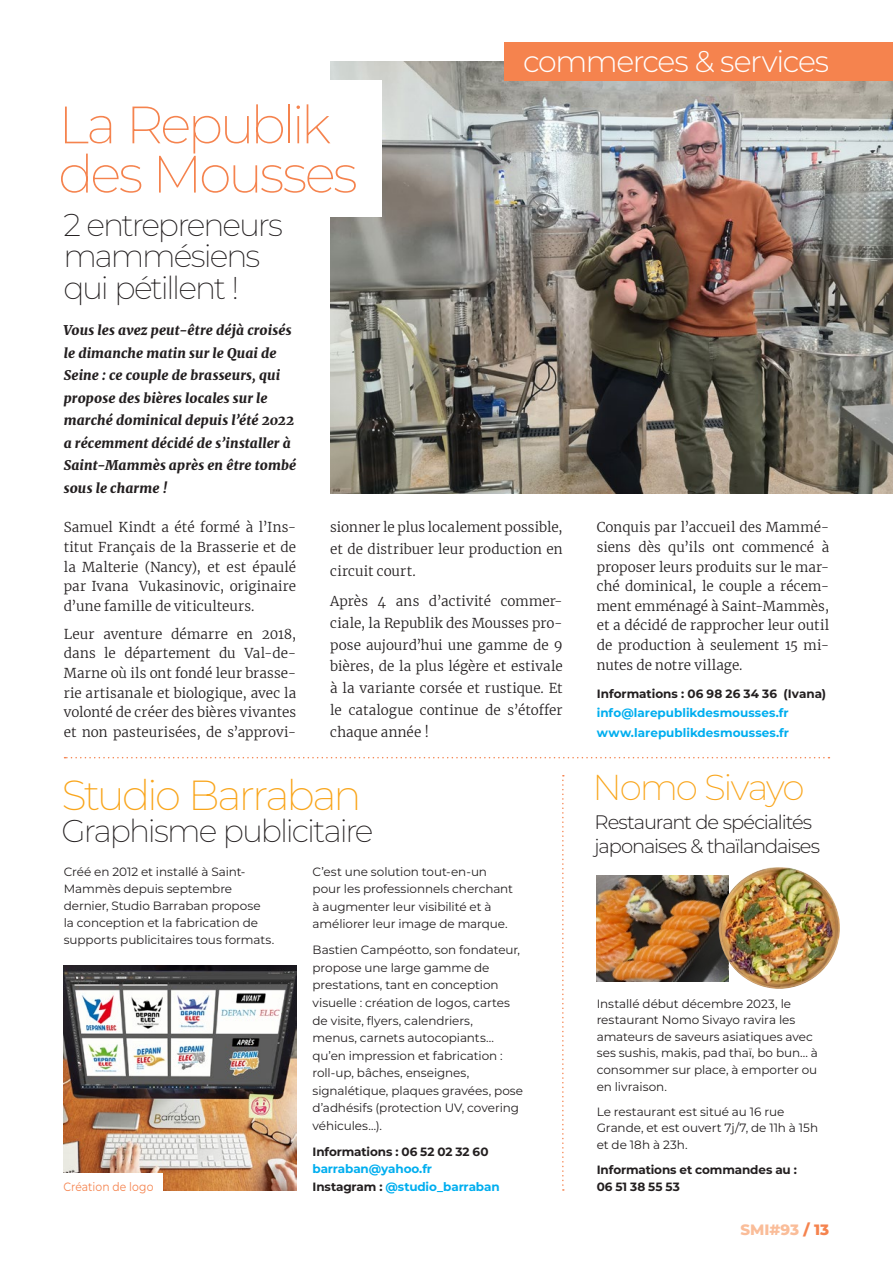
<style>
.page{position:relative;width:893px;height:1263px;background:#fff}
.page>*{position:absolute;margin:0;border:0;box-sizing:border-box;transform-origin:0 0}
.t1{font:200 52.5px/49.2px "Montserrat";letter-spacing:-.065em;color:#f5834e}
.t2{font:200 42px "Montserrat";letter-spacing:-.075em;color:#f9a51b}
.t3{font:200 36px "Montserrat";letter-spacing:-.06em;color:#f9a51b}
.t4{font:200 31.5px/31.5px "Montserrat";letter-spacing:-.065em;color:#231f20}
.t5{font:300 30px "Montserrat";letter-spacing:-.045em;color:#fff}
.t6{font:300 19.5px/24px "Montserrat";letter-spacing:-.06em;color:#231f20}
.t7{font:800 15px "Montserrat";color:#fabd99}
.t8{font:300 13.5px/19.6px "Merriweather";letter-spacing:.005em;color:#231f20;text-align:justify}
.t9{font:italic 900 13.5px/22.5px "Merriweather";letter-spacing:.01em;color:#231f20}
.t10{font:12px/17.5px "Montserrat";letter-spacing:-.005em;color:#231f20}
.t11{font:700 12px/19.6px "Montserrat";color:#00aeef}
.t12{font:700 12px/16.6px "Montserrat";letter-spacing:-.005em;color:#231f20}
.t13{font:12px "Montserrat";letter-spacing:.005em;color:#f5834e;scale:.9 1}
.s1{color:#231f20}
.s2{color:#f5834e}
</style>
<div class="page">
<img style="left:330px;top:62px;width:563px;height:431px">
<div style="left:505px;top:43px;width:388px;height:38px;background:#f5834e"></div>
<svg style="left:65px;top:757px;width:764px;height:1px"></svg>
<img style="left:64px;top:965px;width:232px;height:226px">
<div style="left:282px;top:81px;width:100px;height:136px;background:#fff"></div>
<svg style="left:562px;top:775px;width:2px;height:416px"></svg>
<img style="left:597px;top:875px;width:122px;height:107px">
<img style="left:719px;top:867px;width:121px;height:122px">
<div style="left:63px;top:1173px;width:100px;height:23px;background:#fff"></div>
<h1 class="t1" style="left:58px;top:99px;width:301px">La Republik des Mousses</h1>
<h3 class="t4" style="left:63px;top:208px;width:221px">2 entrepreneurs mammésiens qui pétillent !</h3>
<p class="t9" style="left:64px;top:318px;width:234px">Vous les avez peut-être déjà croisés le dimanche matin sur le Quai de<br>Seine : ce couple de brasseurs, qui propose des bières locales sur le marché dominical depuis l’été 2022 a récemment décidé de s’installer à<br>Saint-Mammès après en être tombé sous le charme !</p>
<h3 class="t5" style="left:523px;top:41px;width:307px">commerces &amp; services</h3>
<p class="t8" style="left:64px;top:517px;width:234px">Samuel Kindt a été formé à l’Ins&shy;titut Français de la Brasserie et de la Malterie (Nancy), et est épaulé par Ivana Vukasinovic, originaire d’une famille de viticulteurs.</p>
<p class="t8" style="left:64px;top:624px;width:234px">Leur aventure démarre en 2018, dans le département du Val-de-Marne où ils ont fondé leur brasse&shy;rie artisanale et biologique, avec la volonté de créer des bières vivantes et non pasteurisées, de s’approvi-</p>
<p class="t8" style="left:330px;top:516px;width:234px;line-height:21.8px">sionner le plus localement possible, et de distribuer leur production en circuit court.</p>
<p class="t8" style="left:330px;top:590px;width:234px;line-height:21.8px">Après 4 ans d’activité commer&shy;ciale, la Republik des Mousses pro&shy;pose aujourd’hui une gamme de 9 bières, de la plus légère et estivale à la variante corsée et rustique. Et le catalogue continue de s’étoffer chaque année !</p>
<h2 class="t2" style="left:62px;top:767px;width:302px">Studio Barraban</h2>
<h3 class="t4" style="left:62px;top:814px;width:313px">Graphisme publicitaire</h3>
<p class="t10" style="left:64px;top:863px;width:212px;line-height:17px">Créé en 2012 et installé à Saint-<br>Mammès depuis septembre dernier, Studio Barraban propose<br>la conception et la fabrication de supports publicitaires tous formats.</p>
<p class="t10" style="left:313px;top:862px;width:202px">C’est une solution tout-en-un pour les professionnels cherchant à augmenter leur visibilité et à améliorer leur image de marque.</p>
<p class="t10" style="left:313px;top:941px;width:212px">Bastien Campéotto, son fondateur, propose une large gamme de prestations, tant en conception visuelle : création de logos, cartes de visite, flyers, calendriers,<br>menus, carnets autocopiants... qu’en impression et fabrication : roll-up, bâches, enseignes, signalétique, plaques gravées, pose d’adhésifs (protection UV, covering véhicules…).</p>
<p class="t12" style="left:313px;top:1143px;width:177px">Informations : 06 52 02 32 60</p>
<p class="t11" style="left:313px;top:1160px;width:189px;line-height:17.5px">barraban@yahoo.fr<br><span class="s1">Instagram :</span> @studio_barraban</p>
<p class="t13" style="left:63px;top:1178px;width:102px">Création de logo</p>
<p class="t8" style="left:597px;top:517px;width:234px">Conquis par l’accueil des Mammé&shy;siens dès qu’ils ont commencé à proposer leurs produits sur le mar&shy;ché dominical, le couple a récem&shy;ment emménagé à Saint-Mammès, et a décidé de rapprocher leur outil de production à seulement 15 mi&shy;nutes de notre village.</p>
<p class="t12" style="left:597px;top:685px;width:231px">Informations : 06 98 26 34 36 (Ivana)</p>
<p class="t11" style="left:597px;top:703px;width:194px">info@larepublikdesmousses.fr www.larepublikdesmousses.fr</p>
<h3 class="t3" style="left:592px;top:763px;width:214px">Nomo Sivayo</h3>
<h3 class="t6" style="left:595px;top:810px;width:227px">Restaurant de spécialités japonaises &amp; thaïlandaises</h3>
<p class="t10" style="left:597px;top:995px;width:223px;line-height:16.6px">Installé début décembre 2023, le restaurant Nomo Sivayo ravira les amateurs de saveurs asiatiques avec ses sushis, makis, pad thaï, bo bun... à consommer sur place, à emporter ou en livraison.</p>
<p class="t10" style="left:597px;top:1103px;width:223px;line-height:16.6px">Le restaurant est situé au 16 rue<br>Grande, et est ouvert 7j/7, de 11h à 15h et de 18h à 23h.</p>
<p class="t12" style="left:597px;top:1161px;width:202px">Informations et commandes au :<br>06 51 38 55 53</p>
<p class="t7" style="left:740px;top:1220px;width:90px">SMI#93 <span class="s2">/ 13</span></p>
</div>
